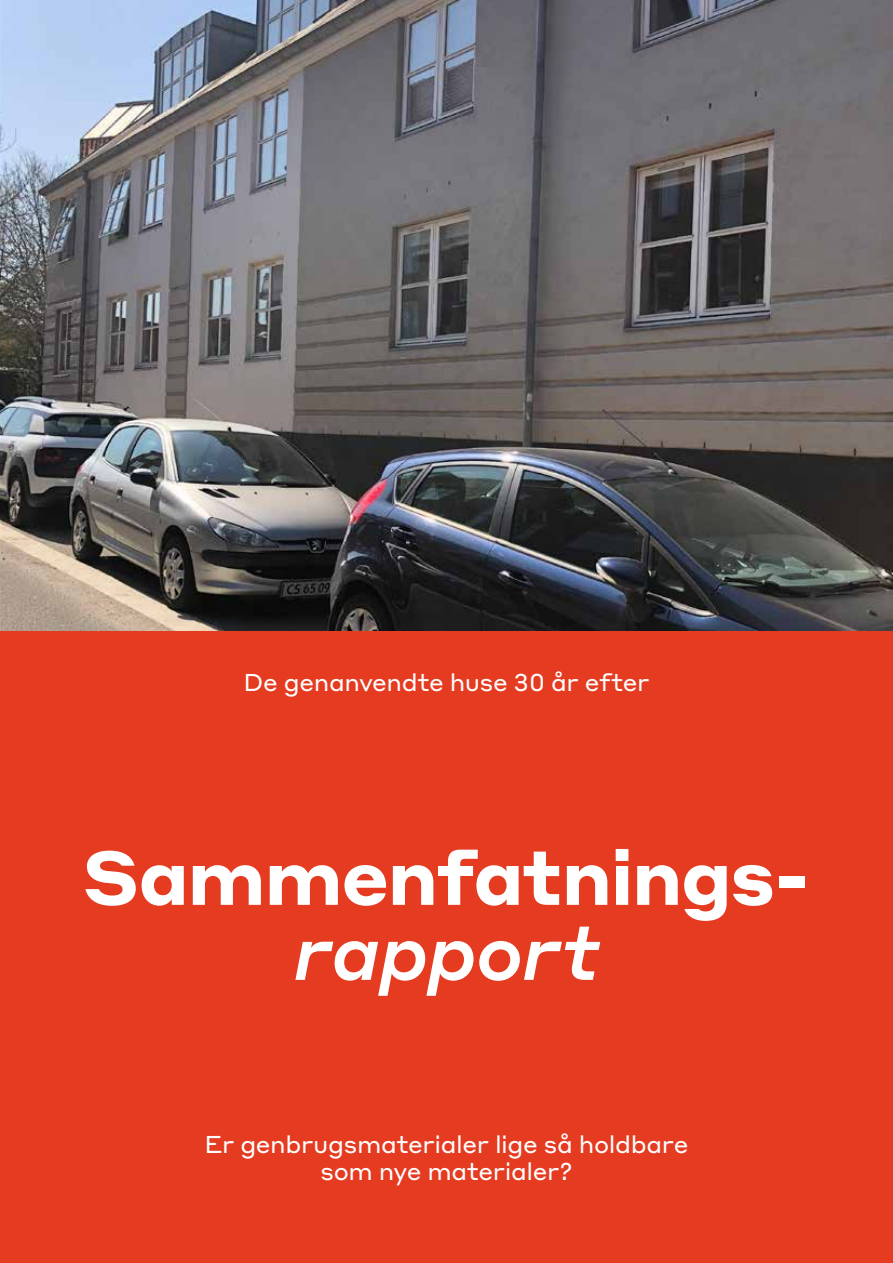
<style>
.page{position:relative;width:893px;height:1263px;background:#fff}
.page>*{position:absolute;margin:0;border:0;box-sizing:border-box;transform-origin:0 0}
.t1{font:700 75px "Styrene A Web";letter-spacing:-.02em;color:#fff}
.t2{font:italic 500 75px "Styrene A Web";letter-spacing:-.02em;color:#fff}
.t3{font:24px/27px "Styrene A";letter-spacing:-.015em;color:#fff;text-align:center}
</style>
<div class="page">
<img style="left:0;top:0;width:893px;height:631px">
<div style="left:0;top:631px;width:893px;height:632px;background:#e53b21"></div>
<p class="t3" style="left:243px;top:667px;width:407px">De genanvendte huse 30 år efter</p>
<h1 class="t1" style="left:83px;top:814px;width:729px">Sammenfatnings-</h1>
<h1 class="t2" style="left:293px;top:889px;width:309px">rapport</h1>
<p class="t3" style="left:205px;top:1129px;width:485px">Er genbrugsmaterialer lige så holdbare som nye materialer?</p>
</div>
